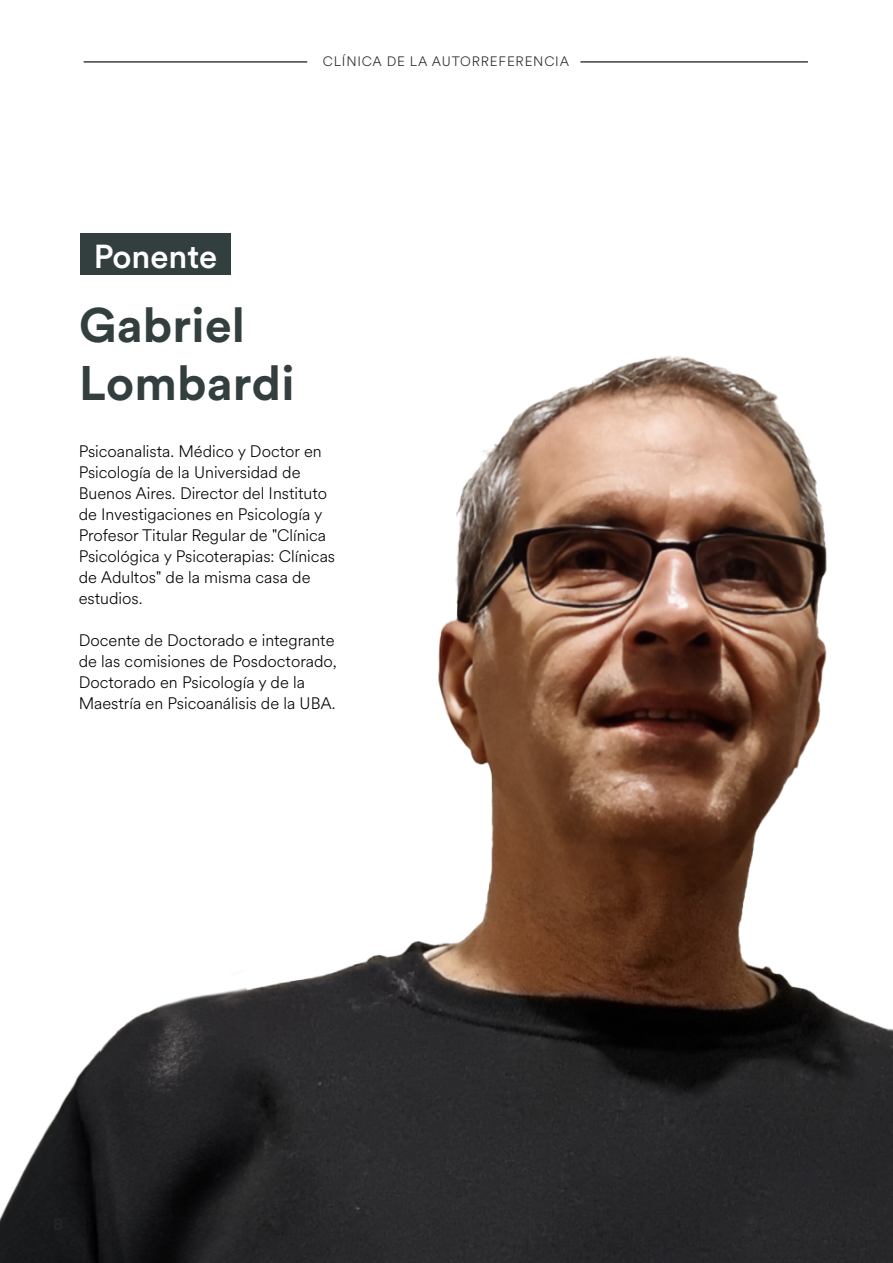
<style>
.page{position:relative;width:893px;height:1263px;background:#fff}
.page>*{position:absolute;margin:0;border:0;box-sizing:border-box;transform-origin:0 0}
.t1{font:700 48px/57.6px "Circular Std";letter-spacing:.005em;color:#333f3e}
.t2{font:500 32.85px "Circular Std";color:#fff}
.t3{font:300 16.5px/21px "Circular Spotify Text";color:#000}
.t4{font:300 13.5px "Circular Spotify Text";letter-spacing:.06em;color:#252525}
</style>
<div class="page">
<img style="left:0;top:233px;width:893px;height:1030px">
<hr style="left:84px;top:61px;width:223px;height:1px;background:#000">
<hr style="left:580px;top:61px;width:228px;height:1px;background:#000">
<p class="t4" style="left:323px;top:52px;width:248px">CLÍNICA DE LA AUTORREFERENCIA</p>
<h2 class="t2" style="left:94px;top:236px;width:125px">Ponente</h2>
<h1 class="t1" style="left:79px;top:295px;width:217px">Gabriel<br>Lombardi</h1>
<p class="t3" style="left:79px;top:441px;width:258px">Psicoanalista. Médico y Doctor en<br>Psicología de la Universidad de<br>Buenos Aires. Director del Instituto de Investigaciones en Psicología y<br>Profesor Titular Regular de "Clínica<br>Psicológica y Psicoterapias: Clínicas de Adultos" de la misma casa de estudios.</p>
<p class="t3" style="left:79px;top:630px;width:260px">Docente de Doctorado e integrante de las comisiones de Posdoctorado, Doctorado en Psicología y de la Maestría en Psicoanálisis de la UBA.</p>
</div>
